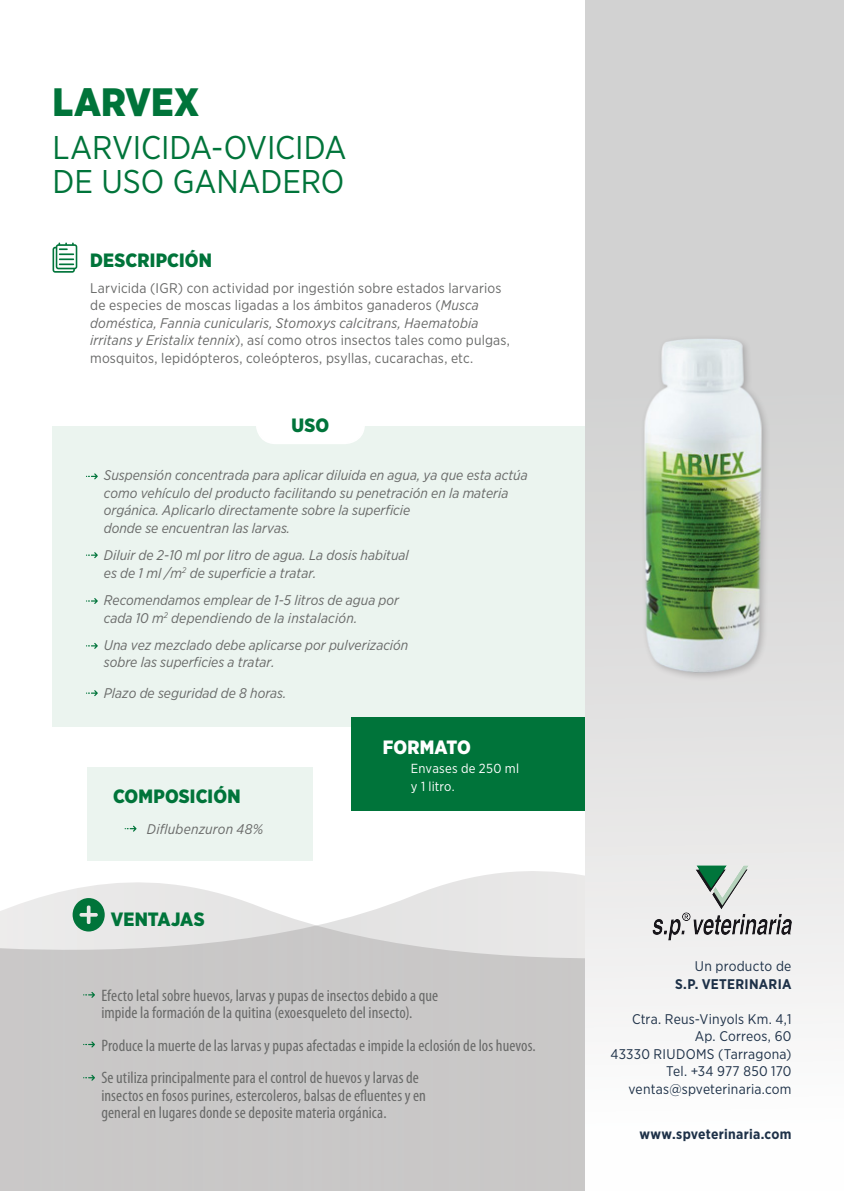
<style>
.page{position:relative;width:844px;height:1191px;background:#fff}
.page>*{position:absolute;margin:0;border:0;box-sizing:border-box;transform-origin:0 0}
.t1{font:900 39.55px "Gotham Narrow";color:#00743a}
.t2{font:32.9px/33.8px "Gotham Narrow";letter-spacing:-.005em;color:#00743a}
.t3{font:900 19.25px "Gotham Narrow";letter-spacing:.01em;color:#00743a}
.t4{font:900 19.25px "Gotham Narrow";color:#fff}
.Basic{font:condensed 16.62px/17.5px "Myriad Pro";letter-spacing:.005em;color:#696a69}
.Basic-2{font:italic 14px/17.5px "Gotham Narrow";color:#696a69}
.Basic-3{font:14px/17.5px "Gotham Narrow";letter-spacing:.015em;color:#696a69}
.t5{font:14px "Gotham Narrow";letter-spacing:.015em;color:#1e3148}
.t6{font:700 14px "Gotham Narrow";letter-spacing:.02em;color:#1e3148}
.Basic-4{font:13.12px/17.5px "Gotham Narrow";letter-spacing:.015em;color:#fff}
.s1{font-style:italic}
</style>
<div class="page">
<svg style="left:0;top:880px;width:585px;height:311px;background:#d0cfce"></svg>
<svg style="left:73px;top:898px;width:32px;height:33px"></svg>
<svg style="left:52px;top:242px;width:25px;height:31px"></svg>
<div style="left:585px;top:0;width:258px;height:1191px;background:linear-gradient(to bottom,#c8c8c8,#f9f9f9)"></div>
<div style="left:88px;top:766px;width:225px;height:94px;background:#ebf4ef"></div>
<div style="left:52px;top:426px;width:533px;height:300px;background:#ebf4ef"></div>
<div style="left:256px;top:400px;width:108px;height:43px;background:#fff;border-radius:19px"></div>
<div style="left:256px;top:399px;width:109px;height:45px;border:2px solid #fff;border-radius:19px"></div>
<div style="left:351px;top:716px;width:234px;height:94px;background:#00743a"></div>
<img style="left:598px;top:332px;width:216px;height:346px">
<svg style="left:83px;top:991px;width:12px;height:7px"></svg>
<svg style="left:125px;top:825px;width:11px;height:6px"></svg>
<svg style="left:86px;top:643px;width:12px;height:6px"></svg>
<svg style="left:86px;top:598px;width:12px;height:6px"></svg>
<svg style="left:86px;top:552px;width:12px;height:6px"></svg>
<svg style="left:86px;top:473px;width:12px;height:6px"></svg>
<svg style="left:83px;top:1041px;width:12px;height:6px"></svg>
<svg style="left:83px;top:1074px;width:12px;height:6px"></svg>
<img style="left:651px;top:865px;width:140px;height:75px">
<svg style="left:86px;top:690px;width:12px;height:6px"></svg>
<p class="t1" style="left:52px;top:76px;width:148px">LARVEX</p>
<p class="t2" style="left:52px;top:130px;width:295px">LARVICIDA-OVICIDA<br>DE USO GANADERO</p>
<p class="t3" style="left:90px;top:247px;width:123px">DESCRIPCIÓN</p>
<p class="Basic-3" style="left:90px;top:279px;width:421px">Larvicida (IGR) con actividad por ingestión sobre estados larvarios de especies de moscas ligadas a los ámbitos ganaderos (<span class="s1">Musca doméstica, Fannia cunicularis, Stomoxys calcitrans, Haematobia irritans y Eristalix tennix</span>), así como otros insectos tales como pulgas, mosquitos, lepidópteros, coleópteros, psyllas, cucarachas, etc.</p>
<p class="t3" style="left:291px;top:412px;width:39px">USO</p>
<p class="Basic-2" style="left:104px;top:466px;width:425px">Suspensión concentrada para aplicar diluida en agua, ya que esta actúa como vehículo del producto facilitando su penetración en la materia orgánica. Aplicarlo directamente sobre la superficie<br>donde se encuentran las larvas.</p>
<p class="Basic-2" style="left:104px;top:546px;width:306px">Diluir de 2-10 ml por litro de agua. La dosis habitual es de 1 ml /m<sup>2</sup> de superficie a tratar.</p>
<p class="Basic-2" style="left:104px;top:591px;width:296px">Recomendamos emplear de 1-5 litros de agua por cada 10 m<sup>2</sup> dependiendo de la instalación.</p>
<p class="Basic-2" style="left:104px;top:636px;width:306px">Una vez mezclado debe aplicarse por pulverización sobre las superficies a tratar.</p>
<p class="Basic-2" style="left:104px;top:684px;width:184px">Plazo de seguridad de 8 horas.</p>
<p class="t3" style="left:113px;top:783px;width:129px">COMPOSICIÓN</p>
<p class="Basic-2" style="left:147px;top:820px;width:118px">Diflubenzuron 48%</p>
<p class="t3" style="left:111px;top:906px;width:95px">VENTAJAS</p>
<p class="t4" style="left:383px;top:734px;width:89px">FORMATO</p>
<p class="Basic-4" style="left:411px;top:760px;width:110px">Envases de 250 ml y 1 litro.</p>
<p class="Basic" style="left:101px;top:986px;width:338px">Efecto letal sobre huevos, larvas y pupas de insectos debido a que impide la formación de la quitina (exoesqueleto del insecto).</p>
<p class="Basic" style="left:101px;top:1036px;width:436px">Produce la muerte de las larvas y pupas afectadas e impide la eclosión de los huevos.</p>
<p class="Basic" style="left:101px;top:1068px;width:326px">Se utiliza principalmente para el control de huevos y larvas de insectos en fosos purines, estercoleros, balsas de efluentes y en general en lugares donde se deposite materia orgánica.</p>
<p class="t5" style="left:694px;top:957px;width:98px">Un producto de</p>
<p class="t6" style="left:675px;top:974px;width:118px">S.P. VETERINARIA</p>
<p class="t5" style="left:631px;top:1010px;width:161px">Ctra. Reus-Vinyols Km. 4,1</p>
<p class="t5" style="left:694px;top:1027px;width:98px">Ap. Correos, 60</p>
<p class="t5" style="left:610px;top:1045px;width:182px">43330 RIUDOMS (Tarragona)</p>
<p class="t5" style="left:666px;top:1062px;width:127px">Tel. +34 977 850 170</p>
<p class="t5" style="left:628px;top:1080px;width:164px">ventas@spveterinaria.com</p>
<p class="t6" style="left:639px;top:1124px;width:153px">www.spveterinaria.com</p>
</div>
